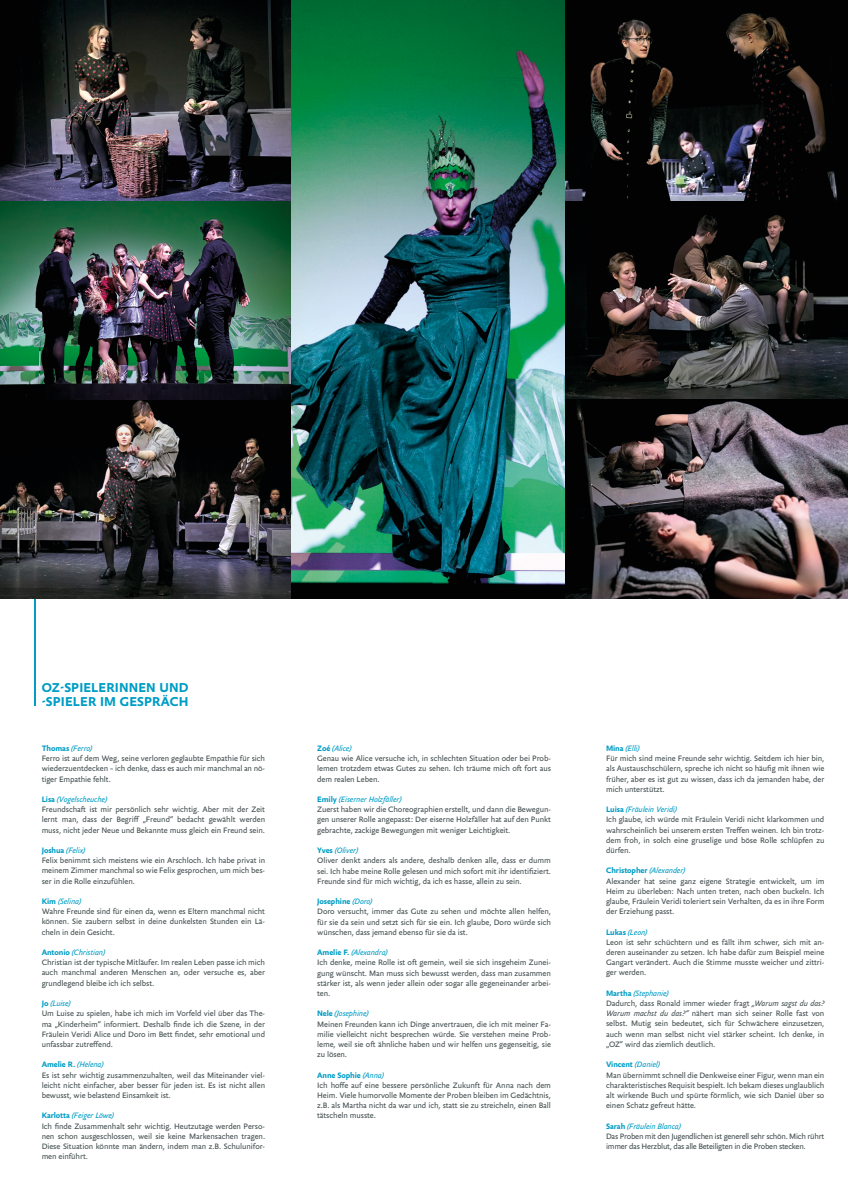
<style>
.page{position:relative;width:848px;height:1197px;background:#fff}
.page>*{position:absolute;margin:0;border:0;box-sizing:border-box;transform-origin:0 0}
.t1{font:700 14px/14px "Yoga Sans OT";letter-spacing:.01em;color:#009dc5}
.t2{font:8.5px/10.2px "Yoga Sans OT";letter-spacing:-.01em;color:#444f50;text-align:justify}
.t3{font:italic 8.5px "Yoga Sans OT";letter-spacing:-.01em;color:#009dc5}
.t4{font:8.5px/10.2px "Yoga Sans OT";letter-spacing:-.03em;color:#444f50}
.t5{font:700 8.5px "Yoga Sans OT";letter-spacing:-.01em;color:#009dc5}
.s1{font-weight:700;font-style:normal}
.s2{font-weight:400;font-style:italic}
.s3{font-style:italic}
</style>
<div class="page">
<hr style="left:34px;top:598px;width:2px;height:107px;background:#009dc5">
<img style="left:291px;top:0;width:275px;height:598px">
<img style="left:0;top:0;width:291px;height:201px">
<img style="left:0;top:400px;width:291px;height:198px">
<img style="left:0;top:201px;width:291px;height:199px">
<svg style="left:566px;top:0;width:282px;height:201px;background:#151414"></svg>
<svg style="left:566px;top:201px;width:282px;height:199px;background:#262323"></svg>
<img style="left:566px;top:400px;width:282px;height:198px">
<p class="t1" style="left:42px;top:680px;width:148px">OZ-SPIELERINNEN UND -SPIELER IM GESPRÄCH</p>
<p class="t3" style="left:42px;top:743px;width:52px"><span class="s1">Thomas</span> (Ferro)</p>
<p class="t2" style="left:42px;top:753px;width:225px">Ferro ist auf dem Weg, seine verloren geglaubte Empathie für sich wiederzuentdecken – ich denke, dass es auch mir manchmal an nö&shy;tiger Empathie fehlt.</p>
<p class="t3" style="left:42px;top:794px;width:67px"><span class="s1">Lisa</span> (Vogelscheuche)</p>
<p class="t2" style="left:42px;top:804px;width:225px">Freundschaft ist mir persönlich sehr wichtig. Aber mit der Zeit lernt man, dass der Begriff „Freund“ bedacht gewählt werden muss, nicht jeder Neue und Bekannte muss gleich ein Freund sein.</p>
<p class="t3" style="left:42px;top:845px;width:45px"><span class="s1">Joshua</span> (Felix)</p>
<p class="t2" style="left:42px;top:855px;width:225px">Felix benimmt sich meistens wie ein Arschloch. Ich habe privat in meinem Zimmer manchmal so wie Felix gesprochen, um mich bes&shy;ser in die Rolle einzufühlen.</p>
<p class="t3" style="left:42px;top:896px;width:41px"><span class="s1">Kim</span> (Selina)</p>
<p class="t2" style="left:42px;top:906px;width:225px">Wahre Freunde sind für einen da, wenn es Eltern manchmal nicht können. Sie zaubern selbst in deine dunkelsten Stunden ein Lä&shy;cheln in dein Gesicht.</p>
<p class="t3" style="left:42px;top:947px;width:65px"><span class="s1">Antonio</span> (Christian)</p>
<p class="t2" style="left:42px;top:957px;width:225px">Christian ist der typische Mitläufer. Im realen Leben passe ich mich auch manchmal anderen Menschen an, oder versuche es, aber grundlegend bleibe ich ich selbst.</p>
<p class="t3" style="left:42px;top:998px;width:31px"><span class="s1">Jo</span> (Luise)</p>
<p class="t2" style="left:42px;top:1008px;width:225px">Um Luise zu spielen, habe ich mich im Vorfeld viel über das The&shy;ma „Kinderheim“ informiert. Deshalb finde ich die Szene, in der Fräulein Veridi Alice und Doro im Bett findet, sehr emotional und unfassbar zutreffend.</p>
<p class="t5" style="left:42px;top:1059px;width:63px">Amelie R. <span class="s2">(Helena)</span></p>
<p class="t2" style="left:42px;top:1069px;width:225px">Es ist sehr wichtig zusammenzuhalten, weil das Miteinander viel&shy;leicht nicht einfacher, aber besser für jeden ist. Es ist nicht allen bewusst, wie belastend Einsamkeit ist.</p>
<p class="t3" style="left:42px;top:1110px;width:74px"><span class="s1">Karlotta</span> (Feiger Löwe)</p>
<p class="t2" style="left:42px;top:1120px;width:225px">Ich finde Zusammenhalt sehr wichtig. Heutzutage werden Perso&shy;nen schon ausgeschlossen, weil sie keine Markensachen tragen.<br>Diese Situation könnte man ändern, indem man z.B. Schulunifor&shy;men einführt.</p>
<p class="t3" style="left:317px;top:743px;width:36px"><span class="s1">Zoé</span> (Alice)</p>
<p class="t2" style="left:317px;top:753px;width:235px">Genau wie Alice versuche ich, in schlechten Situation oder bei Prob&shy;lemen trotzdem etwas Gutes zu sehen. Ich träume mich oft fort aus dem realen Leben.</p>
<p class="t3" style="left:317px;top:794px;width:86px"><span class="s1">Emily</span> (Eiserner Holzfäller)</p>
<p class="t2" style="left:317px;top:804px;width:235px">Zuerst haben wir die Choreographien erstellt, und dann die Bewegun&shy;gen unserer Rolle angepasst: Der eiserne Holzfäller hat auf den Punkt gebrachte, zackige Bewegungen mit weniger Leichtigkeit.</p>
<p class="t3" style="left:317px;top:845px;width:43px"><span class="s1">Yves</span> (Oliver)</p>
<p class="t2" style="left:317px;top:855px;width:235px">Oliver denkt anders als andere, deshalb denken alle, dass er dumm sei. Ich habe meine Rolle gelesen und mich sofort mit ihr identifiziert.<br>Freunde sind für mich wichtig, da ich es hasse, allein zu sein.</p>
<p class="t5" style="left:317px;top:896px;width:57px">Josephine <span class="s2">(Doro)</span></p>
<p class="t2" style="left:317px;top:906px;width:235px">Doro versucht, immer das Gute zu sehen und möchte allen helfen, für sie da sein und setzt sich für sie ein. Ich glaube, Doro würde sich wünschen, dass jemand ebenso für sie da ist.</p>
<p class="t3" style="left:317px;top:947px;width:72px"><span class="s1">Amelie F.</span> (Alexandra)</p>
<p class="t2" style="left:317px;top:957px;width:235px">Ich denke, meine Rolle ist oft gemein, weil sie sich insgeheim Zunei&shy;gung wünscht. Man muss sich bewusst werden, dass man zusammen stärker ist, als wenn jeder allein oder sogar alle gegeneinander arbei&shy;ten.</p>
<p class="t3" style="left:317px;top:1009px;width:53px"><span class="s1">Nele</span> (Josephine)</p>
<p class="t2" style="left:317px;top:1018px;width:235px">Meinen Freunden kann ich Dinge anvertrauen, die ich mit meiner Fa&shy;milie vielleicht nicht besprechen würde. Sie verstehen meine Prob&shy;leme, weil sie oft ähnliche haben und wir helfen uns gegenseitig, sie zu lösen.</p>
<p class="t5" style="left:317px;top:1070px;width:68px">Anne Sophie <span class="s2">(Anna)</span></p>
<p class="t2" style="left:317px;top:1079px;width:235px">Ich hoffe auf eine bessere persönliche Zukunft für Anna nach dem Heim. Viele humorvolle Momente der Proben bleiben im Gedächtnis, z.B. als Martha nicht da war und ich, statt sie zu streicheln, einen Ball tätscheln musste.</p>
<p class="t3" style="left:606px;top:743px;width:35px"><span class="s1">Mina</span> (Elli)</p>
<p class="t2" style="left:606px;top:753px;width:220px">Für mich sind meine Freunde sehr wichtig. Seitdem ich hier bin, als Austauschschülern, spreche ich nicht so häufig mit ihnen wie früher, aber es ist gut zu wissen, dass ich da jemanden habe, der mich unterstützt.</p>
<p class="t3" style="left:606px;top:804px;width:72px"><span class="s1">Luisa</span> (Fräulein Veridi)</p>
<p class="t2" style="left:606px;top:814px;width:220px">Ich glaube, ich würde mit Fräulein Veridi nicht klarkommen und wahrscheinlich bei unserem ersten Treffen weinen. Ich bin trotz&shy;dem froh, in solch eine gruselige und böse Rolle schlüpfen zu dürfen.</p>
<p class="t5" style="left:606px;top:866px;width:81px">Christopher <span class="s2">(Alexander)</span></p>
<p class="t2" style="left:606px;top:875px;width:220px">Alexander hat seine ganz eigene Strategie entwickelt, um im Heim zu überleben: Nach unten treten, nach oben buckeln. Ich glaube, Fräulein Veridi toleriert sein Verhalten, da es in ihre Form der Erziehung passt.</p>
<p class="t3" style="left:606px;top:927px;width:43px"><span class="s1">Lukas</span> (Leon)</p>
<p class="t2" style="left:606px;top:937px;width:220px">Leon ist sehr schüchtern und es fällt ihm schwer, sich mit an&shy;deren auseinander zu setzen. Ich habe dafür zum Beispiel meine Gangart verändert. Auch die Stimme musste weicher und zittri&shy;ger werden.</p>
<p class="t3" style="left:606px;top:988px;width:64px"><span class="s1">Martha</span> (Stephanie)</p>
<p class="t2" style="left:606px;top:998px;width:220px">Dadurch, dass Ronald immer wieder fragt <span class="s3">„Warum sagst du das?<br>Warum machst du das?“</span> nähert man sich seiner Rolle fast von selbst. Mutig sein bedeutet, sich für Schwächere einzusetzen, auch wenn man selbst nicht viel stärker scheint. Ich denke, in „OZ“ wird das ziemlich deutlich.</p>
<p class="t3" style="left:606px;top:1059px;width:55px"><span class="s1">Vincent</span> (Daniel)</p>
<p class="t2" style="left:606px;top:1069px;width:220px">Man übernimmt schnell die Denkweise einer Figur, wenn man ein charakteristisches Requisit bespielt. Ich bekam dieses unglaublich alt wirkende Buch und spürte förmlich, wie sich Daniel über so einen Schatz gefreut hätte.</p>
<p class="t3" style="left:606px;top:1121px;width:76px"><span class="s1">Sarah</span> (Fräulein Blanca)</p>
<p class="t4" style="left:606px;top:1130px;width:220px">Das Proben mit den Jugendlichen ist generell sehr schön. Mich rührt immer das Herzblut, das alle Beteiligten in die Proben stecken.</p>
</div>
